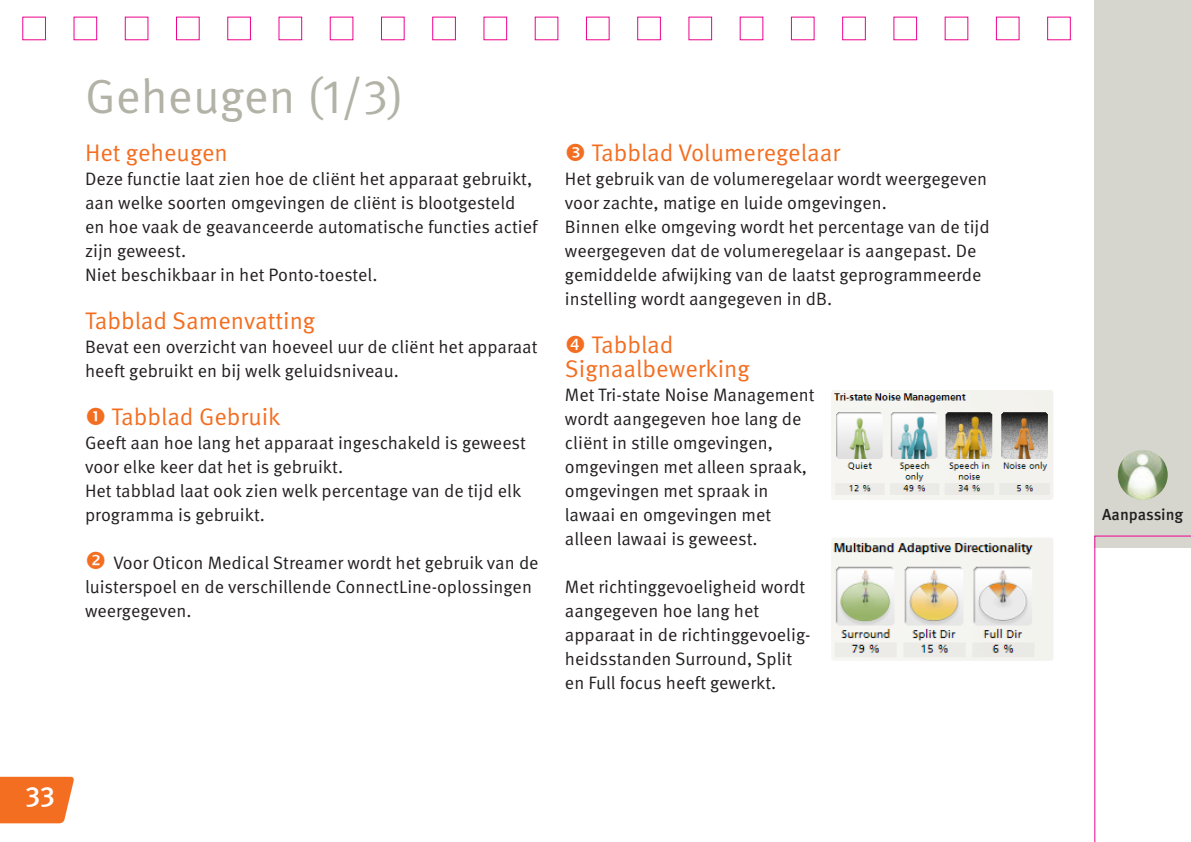
<style>
.page{position:relative;width:1191px;height:842px;background:#fff}
.page>*{position:absolute;margin:0;border:0;box-sizing:border-box;transform-origin:0 0}
.t1{font:48px "Meta Pro OM";color:#b2b2a7}
.t2{font:500 28px "Meta Pro OM";color:#fff}
.t3{font:24px/24px "Meta Pro OM";color:#f36e21}
.t4{font:18px/24px "Meta Pro OM";color:#231f20}
.t5{font:500 16px "Meta Pro OM";letter-spacing:-.005em;color:#231f20}
</style>
<div class="page">
<div style="left:432px;top:17px;width:23px;height:23px;border:1px solid #ed028c"></div>
<div style="left:637px;top:17px;width:23px;height:23px;border:1px solid #ed028c"></div>
<div style="left:1094px;top:0;width:97px;height:548px;background:#d6d6cf"></div>
<svg style="left:0;top:777px;width:74px;height:46px;background:#f37730"></svg>
<img style="left:1117px;top:450px;width:50px;height:50px;border-radius:25px">
<img style="left:831px;top:390px;width:222px;height:110px">
<img style="left:831px;top:538px;width:222px;height:123px">
<svg style="left:1094px;top:535px;width:97px;height:307px"></svg>
<h1 class="t1" style="left:85px;top:68px;width:320px">Geheugen (1/3)</h1>
<h3 class="t3" style="left:85px;top:141px;width:144px">Het geheugen</h3>
<p class="t4" style="left:85px;top:167px;width:454px">Deze functie laat zien hoe de cliënt het apparaat gebruikt, aan welke soorten omgevingen de cliënt is blootgesteld en hoe vaak de geavanceerde automatische functies actief zijn geweest.<br>Niet beschikbaar in het Ponto-toestel.</p>
<h3 class="t3" style="left:85px;top:309px;width:232px">Tabblad Samenvatting</h3>
<p class="t4" style="left:85px;top:335px;width:454px">Bevat een overzicht van hoeveel uur de cliënt het apparaat heeft gebruikt en bij welk geluidsniveau.</p>
<h3 class="t3" style="left:111px;top:405px;width:171px">Tabblad Gebruik</h3>
<p class="t4" style="left:85px;top:431px;width:442px">Geeft aan hoe lang het apparaat ingeschakeld is geweest voor elke keer dat het is gebruikt.<br>Het tabblad laat ook zien welk percentage van de tijd elk programma is gebruikt.</p>
<p class="t4" style="left:85px;top:551px;width:455px;text-indent:28px">Voor Oticon Medical Streamer wordt het gebruik van de luisterspoel en de verschillende ConnectLine-oplossingen weergegeven.</p>
<h3 class="t3" style="left:591px;top:141px;width:250px">Tabblad Volumeregelaar</h3>
<p class="t4" style="left:565px;top:167px;width:426px">Het gebruik van de volumeregelaar wordt weergegeven voor zachte, matige en luide omgevingen.<br>Binnen elke omgeving wordt het percentage van de tijd weergegeven dat de volumeregelaar is aangepast. De gemiddelde afwijking van de laatst geprogrammeerde instelling wordt aangegeven in dB.</p>
<h3 class="t3" style="left:565px;top:333px;width:186px;text-indent:26px">Tabblad<br>Signaalbewerking</h3>
<p class="t4" style="left:565px;top:383px;width:251px">Met Tri-state Noise Management wordt aangegeven hoe lang de cliënt in stille omgevingen, omgevingen met alleen spraak, omgevingen met spraak in lawaai en omgevingen met alleen lawaai is geweest.</p>
<p class="t4" style="left:565px;top:575px;width:247px">Met richtinggevoeligheid wordt aangegeven hoe lang het apparaat in de richtinggevoelig&shy;heidsstanden Surround, Split en Full focus heeft gewerkt.</p>
<h2 class="t2" style="left:25px;top:779px;width:32px">33</h2>
<p class="t5" style="left:1102px;top:505px;width:83px">Aanpassing</p>
</div>
